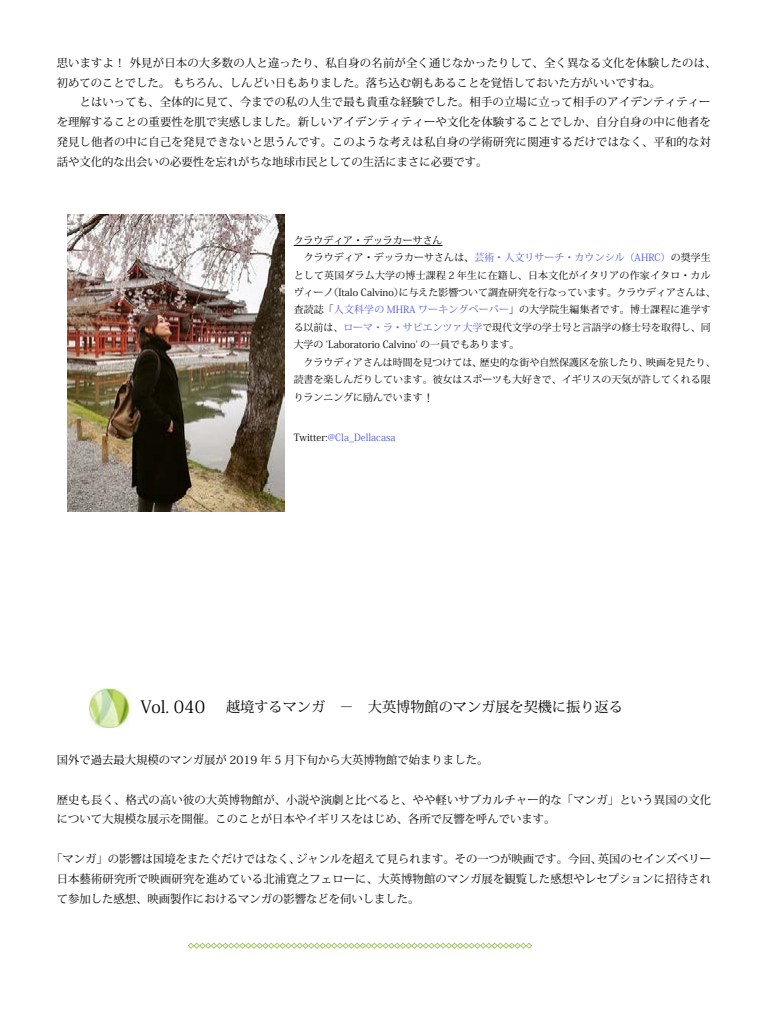
<style>
.page{position:relative;width:768px;height:1024px;background:#fff}
.page>*{position:absolute;margin:0;border:0;box-sizing:border-box;transform-origin:0 0}
.t1{font:17px "Koz Min Pr 6 N";color:#000}
.t2{font:14.2px "Koz Min Pr 6 N";color:#000}
.t3{font:11.3px/19.8px "Koz Min Pro";letter-spacing:.015em;color:#000}
.t4{font:9.9px/17.4px "Koz Min Pro";color:#000}
.t5{font:9.9px "Koz Min Pro";letter-spacing:.02em;color:#000}
.t6{font:9.9px "Koz Min Pro";letter-spacing:.025em;color:#000}
.t7{font:9.9px "Koz Min Pro";color:#4f5cd6}
.s1{color:#4f5cd6}
.s2{color:#000}
</style>
<div class="page">
<hr style="left:294px;top:245px;width:149px;height:1px;background:#000">
<img style="left:67px;top:214px;width:217px;height:298px">
<img style="left:90px;top:689px;width:38px;height:38px">
<svg style="left:188px;top:943px;width:344px;height:6px"></svg>
<p class="t3" style="left:57px;top:52px;width:661px">思いますよ！外見が日本の大多数の人と違ったり、私自身の名前が全く通じなかったりして、全く異なる文化を体験したのは、初めてのことでした。もちろん、しんどい日もありました。落ち込む朝もあることを覚悟しておいた方がいいですね。<br>　　とはいっても、全体的に見て、今までの私の人生で最も貴重な経験でした。相手の立場に立って相手のアイデンティティーを理解することの重要性を肌で実感しました。新しいアイデンティティーや文化を体験することでしか、自分自身の中に他者を発見し他者の中に自己を発見できないと思うんです。このような考えは私自身の学術研究に関連するだけではなく、平和的な対話や文化的な出会いの必要性を忘れがちな地球市民としての生活にまさに必要です。</p>
<p class="t4" style="left:294px;top:231px;width:150px">クラウディア・デッラカーサさん</p>
<p class="t4" style="left:294px;top:249px;width:419px">　クラウディア・デッラカーサさんは、<span class="s1">芸術・人文リサーチ・カウンシル（AHRC）</span>の奨学生</p>
<p class="t6" style="left:294px;top:268px;width:418px">として英国ダラム大学の博士課程 2 年生に在籍し、日本文化がイタリアの作家イタロ・カル</p>
<p class="t4" style="left:399px;top:283px;width:318px">に与えた影響ついて調査研究を行なっています。クラウディアさんは、</p>
<p class="t4" style="left:294px;top:283px;width:41px">ヴィーノ</p>
<p class="t5" style="left:294px;top:303px;width:419px">査読誌「<span class="s1">人文科学の MHRA ワーキングペーパー</span>」の大学院生編集者です。博士課程に進学す</p>
<p class="t4" style="left:294px;top:318px;width:419px">る以前は、<span class="s1">ローマ・ラ・サピエンツァ大学</span>で現代文学の学士号と言語学の修士号を取得し、同</p>
<p class="t4" style="left:294px;top:336px;width:227px">大学の 'Laboratorio Calvino' の一員でもあります。</p>
<p class="t4" style="left:646px;top:353px;width:71px">映画を見たり、</p>
<p class="t4" style="left:328px;top:283px;width:77px">（Italo Calvino）</p>
<p class="t4" style="left:294px;top:353px;width:419px">　クラウディアさんは時間を見つけては、<br>読書を楽しんだりしています。彼女はスポーツも大好きで、イギリスの天気が許してくれる限</p>
<p class="t3" style="left:423px;top:387px;width:13px">!</p>
<p class="t4" style="left:480px;top:353px;width:170px">歴史的な街や自然保護区を旅したり、</p>
<p class="t4" style="left:294px;top:388px;width:130px">りランニングに励んでいます</p>
<p class="t7" style="left:294px;top:430px;width:103px"><span class="s2">Twitter</span> @<span class="s2">:</span> Cla_Dellacasa</p>
<h1 class="t1" style="left:140px;top:697px;width:83px">Vol. 040　</h1>
<p class="t2" style="left:226px;top:699px;width:398px">越境するマンガ　－　大英博物館のマンガ展を契機に振り返る</p>
<p class="t3" style="left:57px;top:749px;width:433px">国外で過去最大規模のマンガ展が 2019 年 5 月下旬から大英博物館で始まりました。</p>
<p class="t3" style="left:57px;top:789px;width:656px">歴史も長く、格式の高い彼の大英博物館が、小説や演劇と比べると、やや軽いサブカルチャー的な「マンガ」という異国の文化について大規模な展示を開催。このことが日本やイギリスをはじめ、各所で反響を呼んでいます。</p>
<p class="t3" style="left:598px;top:849px;width:115px">英国のセインズベリー</p>
<p class="t3" style="left:296px;top:849px;width:308px">ジャンルを超えて見られます。その一つが映画です。今回、</p>
<p class="t3" style="left:57px;top:849px;width:656px;text-indent:-6px">「マンガ」の影響は国境をまたぐだけではなく、<br>日本藝術研究所で映画研究を進めている北浦寛之フェローに、大英博物館のマンガ展を観覧した感想やレセプションに招待されて参加した感想、映画製作におけるマンガの影響などを伺いしました。</p>
</div>
